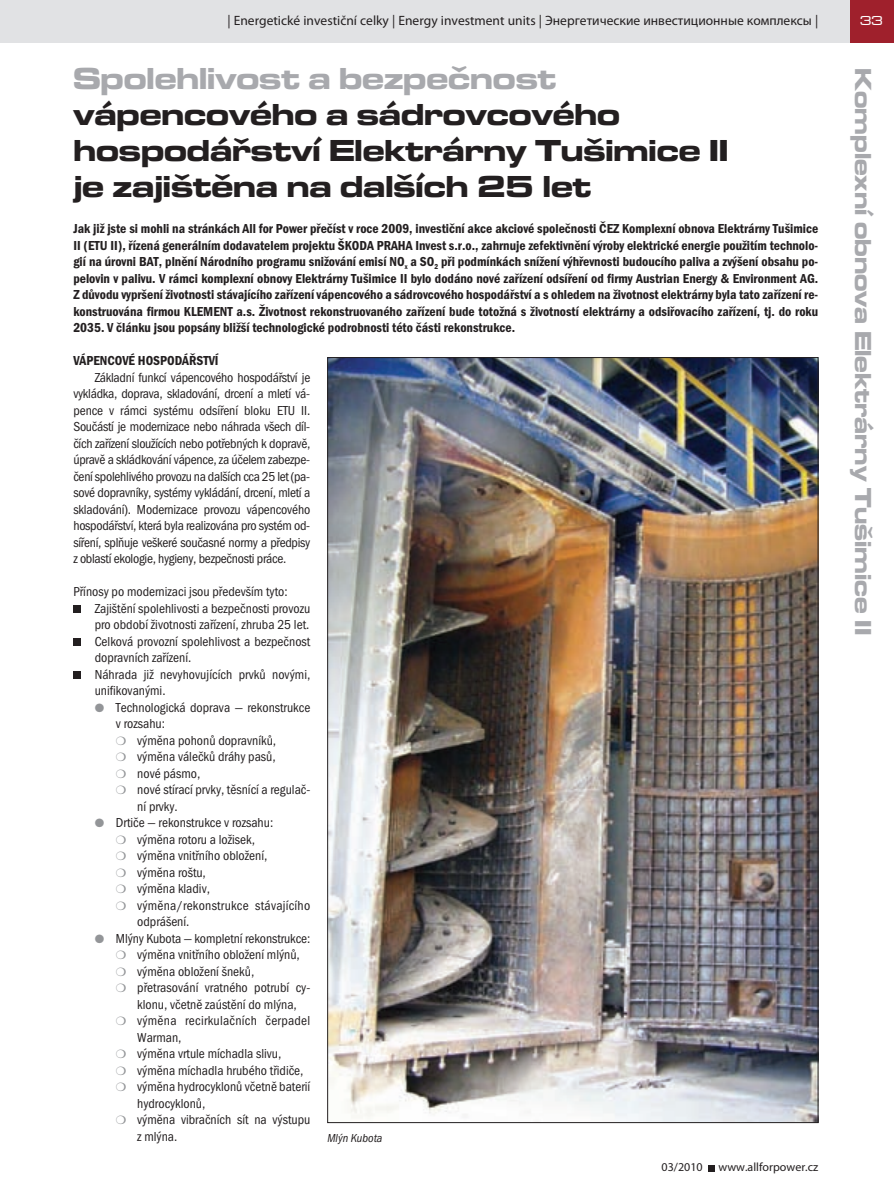
<style>
.page{position:relative;width:894px;height:1191px;background:#fff}
.page>*{position:absolute;margin:0;border:0;box-sizing:border-box;transform-origin:0 0}
.t1{font:700 expanded 31.5px/36px "Microgramma DOT";color:#231f20}
.t2{font:700 expanded 31.5px "Microgramma DOT";color:#a8a9ad}
.t3{font:700 expanded 24px "Microgramma DOT";color:#a8a9ad}
.t4{font:13.5px/16.5px "Franklin Got Itc TOT Boo Con";color:#231f20;text-align:justify}
.t5{font:13.5px/16.5px "Franklin Got Itc TOT Dem Con";color:#231f20;text-align:justify}
.t6{font:13.5px "Myriad Pro";color:#231f20}
.t7{font:13.5px "Franklin Got Itc TOT Boo Con";letter-spacing:.02em;color:#231f20}
.t8{font:500 expanded 13.5px "Microgramma DOT";color:#fff}
.t9{font:12px "Myriad Pro";color:#231f20}
.t10{font:12px "Franklin Got Itc TOT Boo Con Ita";color:#231f20}
.s1{color:#939598}
</style>
<div class="page">
<div style="left:0;top:0;width:849px;height:43px;background:#e1e2e4"></div>
<div style="left:849px;top:0;width:44px;height:43px;background:#9f202c"></div>
<svg style="left:708px;top:1165px;width:6px;height:6px"></svg>
<div style="left:73px;top:671px;width:8px;height:8px;background:#231f20"></div>
<div style="left:73px;top:638px;width:8px;height:8px;background:#231f20"></div>
<div style="left:73px;top:605px;width:8px;height:8px;background:#231f20"></div>
<img style="left:329px;top:359px;width:486px;height:762px">
<p class="t6" style="left:227px;top:15px;width:592px">| Energetické investiční celky | Energy investment units | Энергетические инвестиционные комплексы |</p>
<h1 class="t2" style="left:73px;top:68px;width:484px">Spolehlivost a bezpečnost</h1>
<h1 class="t1" style="left:73px;top:100px;width:656px">vápencového a sádrovcového hospodářství Elektrárny Tušimice II je zajištěna na dalších 25 let</h1>
<p class="t5" style="left:73px;top:222px;width:746px">Jak již jste si mohli na stránkách All for Power přečíst v roce 2009, investiční akce akciové společnosti ČEZ Komplexní obnova Elektrárny Tušimice II (ETU II), řízená generálním dodavatelem projektu ŠKODA PRAHA Invest s.r.o., zahrnuje zefektivnění výroby elektrické energie použitím technolo&shy;gií na úrovni BAT, plnění Národního programu snižování emisí NO<sub>x</sub> a SO<sub>2</sub> při podmínkách snížení výhřevnosti budoucího paliva a zvýšení obsahu po&shy;pelovin v palivu. V rámci komplexní obnovy Elektrárny Tušimice II bylo dodáno nové zařízení odsíření od firmy Austrian Energy &amp; Environment AG.<br>Z důvodu vypršení životnosti stávajícího zařízení vápencového a sádrovcového hospodářství a s ohledem na životnost elektrárny byla tato zařízení re&shy;konstruována firmou KLEMENT a.s. Životnost rekonstruovaného zařízení bude totožná s životností elektrárny a odsiřovacího zařízení, tj. do roku 2035. V článku jsou popsány bližší technologické podrobnosti této části rekonstrukce.</p>
<p class="t5" style="left:73px;top:354px;width:147px">VÁPENCOVÉ HOSPODÁŘSTVÍ</p>
<p class="t4" style="left:73px;top:370px;width:238px;text-indent:21px">Základní funkcí vápencového hospodářství je vykládka, doprava, skladování, drcení a mletí vá&shy;pence v rámci systému odsíření bloku ETU II.<br>Součástí je modernizace nebo náhrada všech díl&shy;čích zařízení sloužících nebo potřebných k dopravě, úpravě a skládkování vápence, za účelem zabezpe&shy;čení spolehlivého provozu na dalších cca 25 let (pa&shy;sové dopravníky, systémy vykládání, drcení, mletí a skladování). Modernizace provozu vápencového hospodářství, která byla realizována pro systém od&shy;síření, splňuje veškeré současné normy a předpisy z oblastí ekologie, hygieny, bezpečnosti práce.</p>
<p class="t4" style="left:95px;top:585px;width:217px;text-align:left;text-indent:-21px">Přínosy po modernizaci jsou především tyto:<br>Zajištění spolehlivosti a bezpečnosti provozu pro období životnosti zařízení, zhruba 25 let.<br>Celková provozní spolehlivost a bezpečnost dopravních zařízení.<br>Náhrada již nevyhovujících prvků novými, unifikovanými.</p>
<p class="t4" style="left:95px;top:700px;width:217px"><span class="s1">●</span> Technologická doprava — rekonstrukce</p>
<p class="t4" style="left:116px;top:717px;width:51px">v rozsahu:</p>
<p class="t4" style="left:116px;top:733px;width:161px"><span class="s1">❍</span> výměna pohonů dopravníků,</p>
<p class="t4" style="left:116px;top:750px;width:161px"><span class="s1">❍</span> výměna válečků dráhy pasů,</p>
<p class="t4" style="left:116px;top:766px;width:86px"><span class="s1">❍</span> nové pásmo,</p>
<p class="t4" style="left:116px;top:783px;width:196px"><span class="s1">❍</span> nové stírací prvky, těsnící a regulač-</p>
<p class="t4" style="left:137px;top:799px;width:42px">ní prvky.</p>
<p class="t4" style="left:95px;top:816px;width:180px"><span class="s1">●</span> Drtiče — rekonstrukce v rozsahu:</p>
<p class="t4" style="left:116px;top:832px;width:140px"><span class="s1">❍</span> výměna rotoru a ložisek,</p>
<p class="t4" style="left:116px;top:849px;width:153px"><span class="s1">❍</span> výměna vnitřního obložení,</p>
<p class="t4" style="left:116px;top:865px;width:91px"><span class="s1">❍</span> výměna roštu,</p>
<p class="t4" style="left:116px;top:882px;width:95px"><span class="s1">❍</span> výměna kladiv,</p>
<p class="t7" style="left:116px;top:901px;width:196px"><span class="s1">❍</span> výměna/rekonstrukce stávajícího</p>
<p class="t4" style="left:137px;top:915px;width:54px">odprášení.</p>
<p class="t4" style="left:95px;top:931px;width:217px"><span class="s1">●</span> Mlýny Kubota — kompletní rekonstrukce:</p>
<p class="t4" style="left:116px;top:948px;width:185px"><span class="s1">❍</span> výměna vnitřního obložení mlýnů,</p>
<p class="t4" style="left:116px;top:964px;width:140px"><span class="s1">❍</span> výměna obložení šneků,</p>
<p class="t4" style="left:116px;top:981px;width:196px"><span class="s1">❍</span> přetrasování vratného potrubí cy-</p>
<p class="t4" style="left:137px;top:997px;width:161px">klonu, včetně zaústění do mlýna,</p>
<p class="t7" style="left:116px;top:1016px;width:196px"><span class="s1">❍</span> výměna recirkulačních čerpadel</p>
<p class="t4" style="left:137px;top:1030px;width:46px">Warman,</p>
<p class="t4" style="left:116px;top:1047px;width:167px"><span class="s1">❍</span> výměna vrtule míchadla slivu,</p>
<p class="t4" style="left:116px;top:1063px;width:189px"><span class="s1">❍</span> výměna míchadla hrubého třidiče,</p>
<p class="t4" style="left:116px;top:1080px;width:196px"><span class="s1">❍</span> výměna hydrocyklonů včetně baterií</p>
<p class="t4" style="left:137px;top:1096px;width:70px">hydrocyklonů,</p>
<p class="t4" style="left:116px;top:1113px;width:196px"><span class="s1">❍</span> výměna vibračních sít na výstupu</p>
<p class="t4" style="left:137px;top:1129px;width:42px">z mlýna.</p>
<p class="t10" style="left:327px;top:1133px;width:57px">Mlýn Kubota</p>
<p class="t9" style="left:661px;top:1163px;width:43px">03/2010</p>
<p class="t9" style="left:718px;top:1163px;width:101px">www.allforpower.cz</p>
<p class="t8" style="left:859px;top:16px;width:24px">33</p>
<h2 class="t3" style="left:870px;top:68px;width:568px;rotate:90deg">Komplexní obnova Elektrárny Tušimice II</h2>
</div>
